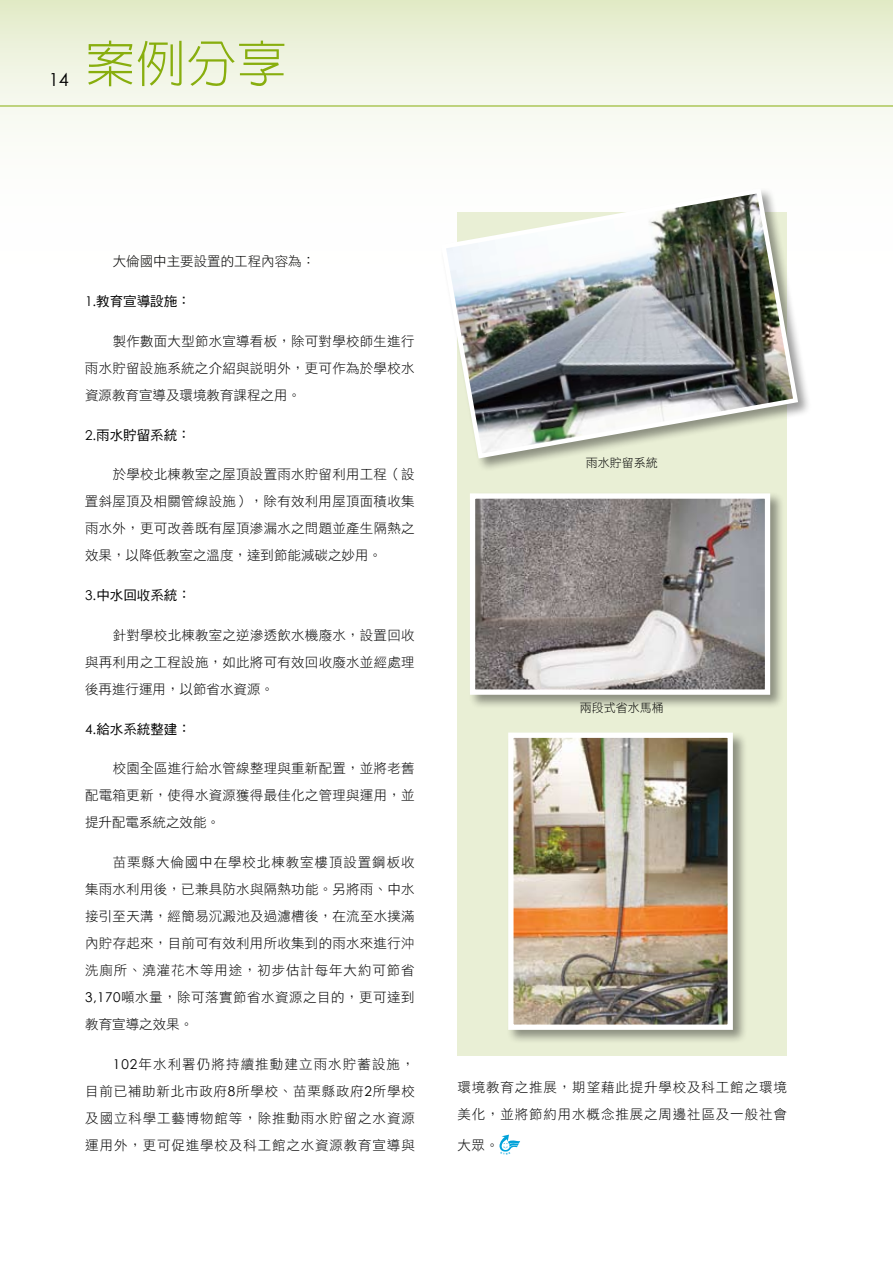
<style>
.page{position:relative;width:893px;height:1263px;background:#fff}
.page>*{position:absolute;margin:0;border:0;box-sizing:border-box;transform-origin:0 0}
.t1{font:300 50.55px "AR Hei B5";color:#88ae0e}
.t2{font:18px "Century Gothic";color:#000}
.t3{font:13.5px/27px "DF Hei Std W3";letter-spacing:.02em;color:#000;text-align:justify}
.t4{font:13.5px/27px "DF Hei Std W3";letter-spacing:.065em;color:#000}
.t5{font:13.5px "DF Hei Std W5";color:#000}
.t6{font:13.5px "DF Hei Std W3";color:#000}
.t7{font:12px "DF Hei Std W3";color:#000}
.s1{font-family:"Century Gothic"}
</style>
<div class="page">
<svg style="left:0;top:0;width:893px;height:132px"></svg>
<hr style="left:0;top:106px;width:893px;height:1px;background:#88ae0e">
<div style="left:457px;top:213px;width:330px;height:843px;background:#e9efd5"></div>
<svg style="left:499px;top:1134px;width:21px;height:21px"></svg>
<div style="left:506px;top:731px;width:248px;height:319px;background:#000;opacity:.4"></div>
<img style="left:514px;top:738px;width:213px;height:286px">
<div style="left:508px;top:732px;width:225px;height:298px;border:5px solid #fff"></div>
<div style="left:468px;top:491px;width:323px;height:225px;background:#000;opacity:.4"></div>
<img style="left:476px;top:499px;width:288px;height:190px">
<div style="left:470px;top:493px;width:300px;height:202px;border:5px solid #fff"></div>
<div style="left:439px;top:187px;width:380px;height:292px;background:#000;opacity:.4"></div>
<img style="left:439px;top:187px;width:362px;height:274px">
<h2 class="t2" style="left:49px;top:68px;width:21px">14</h2>
<h1 class="t1" style="left:85px;top:38px;width:204px">案例分享</h1>
<p class="t6" style="left:113px;top:254px;width:204px">大倫國中主要設置的工程內容為：</p>
<p class="t5" style="left:85px;top:294px;width:107px"><span class="s1">1.</span>教育宣導設施：</p>
<p class="t3" style="left:85px;top:327px;width:331px;text-indent:28px">製作數面大型節水宣導看板，除可對學校師生進行雨水貯留設施系統之介紹與說明外，更可作為於學校水資源教育宣導及環境教育課程之用。</p>
<p class="t5" style="left:85px;top:427px;width:107px"><span class="s1">2.</span>雨水貯留系統：</p>
<p class="t3" style="left:85px;top:461px;width:331px;text-indent:28px">於學校北棟教室之屋頂設置雨水貯留利用工程（設置斜屋頂及相關管線設施），除有效利用屋頂面積收集雨水外，更可改善既有屋頂滲漏水之問題並產生隔熱之效果，以降低教室之溫度，達到節能減碳之妙用。</p>
<p class="t5" style="left:85px;top:588px;width:107px"><span class="s1">3.</span>中水回收系統：</p>
<p class="t3" style="left:85px;top:621px;width:331px;text-indent:28px">針對學校北棟教室之逆滲透飲水機廢水，設置回收與再利用之工程設施，如此將可有效回收廢水並經處理後再進行運用，以節省水資源。</p>
<p class="t5" style="left:85px;top:721px;width:107px"><span class="s1">4.</span>給水系統整建：</p>
<p class="t3" style="left:85px;top:755px;width:331px;text-indent:28px">校園全區進行給水管線整理與重新配置，並將老舊配電箱更新，使得水資源獲得最佳化之管理與運用，並提升配電系統之效能。</p>
<p class="t3" style="left:85px;top:848px;width:331px;text-indent:28px">苗栗縣大倫國中在學校北棟教室樓頂設置鋼板收集雨水利用後，已兼具防水與隔熱功能。另將雨、中水接引至天溝，經簡易沉澱池及過濾槽後，在流至水撲滿內貯存起來，目前可有效利用所收集到的雨水來進行沖洗廁所、澆灌花木等用途，初步估計每年大約可節省<span class="s1">3,170</span>噸水量，除可落實節省水資源之目的，更可達到教育宣導之效果。</p>
<p class="t3" style="left:85px;top:1050px;width:331px;text-indent:28px"><span class="s1">102</span>年水利署仍將持續推動建立雨水貯蓄設施，目前已補助新北市政府<span class="s1">8</span>所學校、苗栗縣政府<span class="s1">2</span>所學校及國立科學工藝博物館等，除推動雨水貯留之水資源運用外，更可促進學校及科工館之水資源教育宣導與</p>
<p class="t7" style="left:586px;top:456px;width:73px">雨水貯留系統</p>
<p class="t7" style="left:580px;top:701px;width:85px">兩段式省水馬桶</p>
<p class="t4" style="left:457px;top:1074px;width:331px">環境教育之推展，期望藉此提升學校及科工館之環境美化，並將節約用水概念推展之周邊社區及一般社會</p>
<p class="t3" style="left:457px;top:1131px;width:43px">大眾。</p>
</div>
